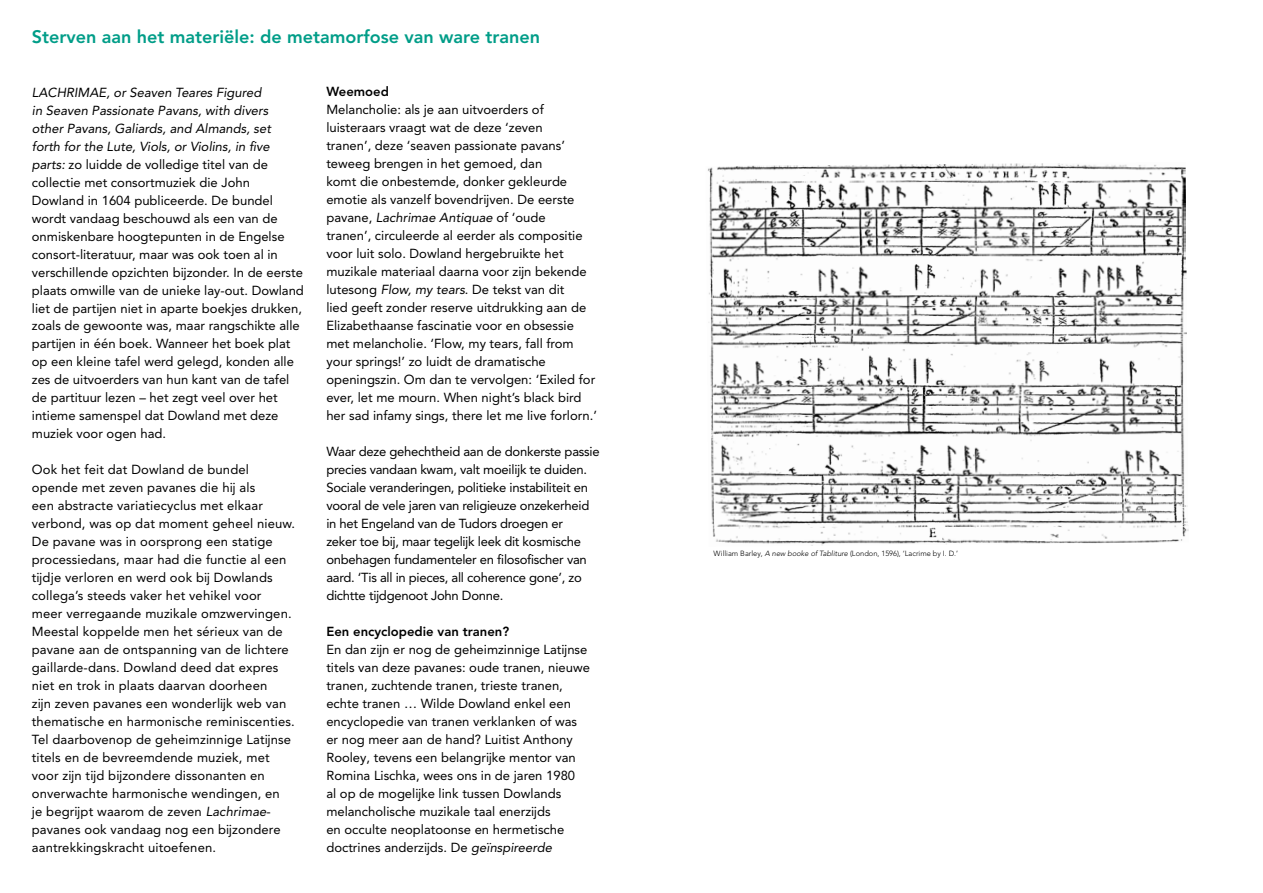
<style>
.page{position:relative;width:1263px;height:893px;background:#fff}
.page>*{position:absolute;margin:0;border:0;box-sizing:border-box;transform-origin:0 0}
.t1{font:800 18px "Avenir LT Pro";color:#009d88}
.t2{font:13.05px/18px "Avenir LT Pro";color:#000}
.t3{font:13.05px/18px "Avenir LT Pro";letter-spacing:-.02em;color:#000}
.t4{font:800 13.05px "Avenir LT Pro";color:#000}
.t5{font:300 7.5px "Avenir LT Pro";color:#000}
.s1{font-style:italic}
</style>
<div class="page">
<img style="left:708px;top:163px;width:481px;height:383px">
<h1 class="t1" style="left:32px;top:26px;width:510px">Sterven aan het materiële: de metamorfose van ware tranen</h1>
<p class="t2" style="left:32px;top:83px;width:273px"><span class="s1">LACHRIMAE, or Seaven Teares Figured<br>in Seaven Passionate Pavans, with divers<br>other Pavans, Galiards, and Almands, set<br>forth for the Lute, Viols, or Violins, in five parts:</span> zo luidde de volledige titel van de collectie met consortmuziek die John Dowland in 1604 publiceerde. De bundel wordt vandaag beschouwd als een van de onmiskenbare hoogtepunten in de Engelse consort-literatuur, maar was ook toen al in verschillende opzichten bijzonder. In de eerste plaats omwille van de unieke lay-out. Dowland liet de partijen niet in aparte boekjes drukken, zoals de gewoonte was, maar rangschikte alle partijen in één boek. Wanneer het boek plat op een kleine tafel werd gelegd, konden alle zes de uitvoerders van hun kant van de tafel de partituur lezen – het zegt veel over het intieme samenspel dat Dowland met deze muziek voor ogen had.</p>
<p class="t2" style="left:32px;top:461px;width:265px">Ook het feit dat Dowland de bundel opende met zeven pavanes die hij als<br>een abstracte variatiecyclus met elkaar verbond, was op dat moment geheel nieuw.<br>De pavane was in oorsprong een statige processiedans, maar had die functie al een tijdje verloren en werd ook bij Dowlands collega’s steeds vaker het vehikel voor meer verregaande muzikale omzwervingen.<br>Meestal koppelde men het sérieux van de pavane aan de ontspanning van de lichtere gaillarde-dans. Dowland deed dat expres niet en trok in plaats daarvan doorheen<br>zijn zeven pavanes een wonderlijk web van thematische en harmonische reminiscenties.<br>Tel daarbovenop de geheimzinnige Latijnse titels en de bevreemdende muziek, met voor zijn tijd bijzondere dissonanten en onverwachte harmonische wendingen, en<br>je begrijpt waarom de zeven <span class="s1">Lachrimae&shy;</span>pavanes ook vandaag nog een bijzondere aantrekkingskracht uitoefenen.</p>
<p class="t4" style="left:326px;top:84px;width:64px">Weemoed</p>
<p class="t2" style="left:326px;top:101px;width:272px">Melancholie: als je aan uitvoerders of luisteraars vraagt wat de deze ‘zeven<br>tranen’, deze ‘seaven passionate pavans’ teweeg brengen in het gemoed, dan<br>komt die onbestemde, donker gekleurde emotie als vanzelf bovendrijven. De eerste pavane, <span class="s1">Lachrimae Antiquae</span> of ‘oude<br>tranen’, circuleerde al eerder als compositie voor luit solo. Dowland hergebruikte het muzikale materiaal daarna voor zijn bekende lutesong <span class="s1">Flow, my tears</span>. De tekst van dit<br>lied geeft zonder reserve uitdrukking aan de Elizabethaanse fascinatie voor en obsessie met melancholie. ‘Flow, my tears, fall from your springs!’ zo luidt de dramatische openingszin. Om dan te vervolgen: ‘Exiled for ever, let me mourn. When night’s black bird her sad infamy sings, there let me live forlorn.’</p>
<p class="t3" style="left:326px;top:443px;width:275px">Waar deze gehechtheid aan de donkerste passie precies vandaan kwam, valt moeilijk te duiden.<br>Sociale veranderingen, politieke instabiliteit en vooral de vele jaren van religieuze onzekerheid in het Engeland van de Tudors droegen er<br>zeker toe bij, maar tegelijk leek dit kosmische onbehagen fundamenteler en filosofischer van aard. ‘Tis all in pieces, all coherence gone’, zo dichtte tijdgenoot John Donne.</p>
<p class="t4" style="left:326px;top:624px;width:184px">Een encyclopedie van tranen?</p>
<p class="t2" style="left:326px;top:641px;width:265px">En dan zijn er nog de geheimzinnige Latijnse titels van deze pavanes: oude tranen, nieuwe tranen, zuchtende tranen, trieste tranen, echte tranen … Wilde Dowland enkel een encyclopedie van tranen verklanken of was er nog meer aan de hand? Luitist Anthony Rooley, tevens een belangrijke mentor van Romina Lischka, wees ons in de jaren 1980<br>al op de mogelijke link tussen Dowlands melancholische muzikale taal enerzijds<br>en occulte neoplatoonse en hermetische doctrines anderzijds. De <span class="s1">geïnspireerde</span></p>
<p class="t5" style="left:714px;top:549px;width:246px">William Barley, <span class="s1">A new booke of Tabliture</span> (London, 1596), ‘Lacrime by I. D.’</p>
</div>
